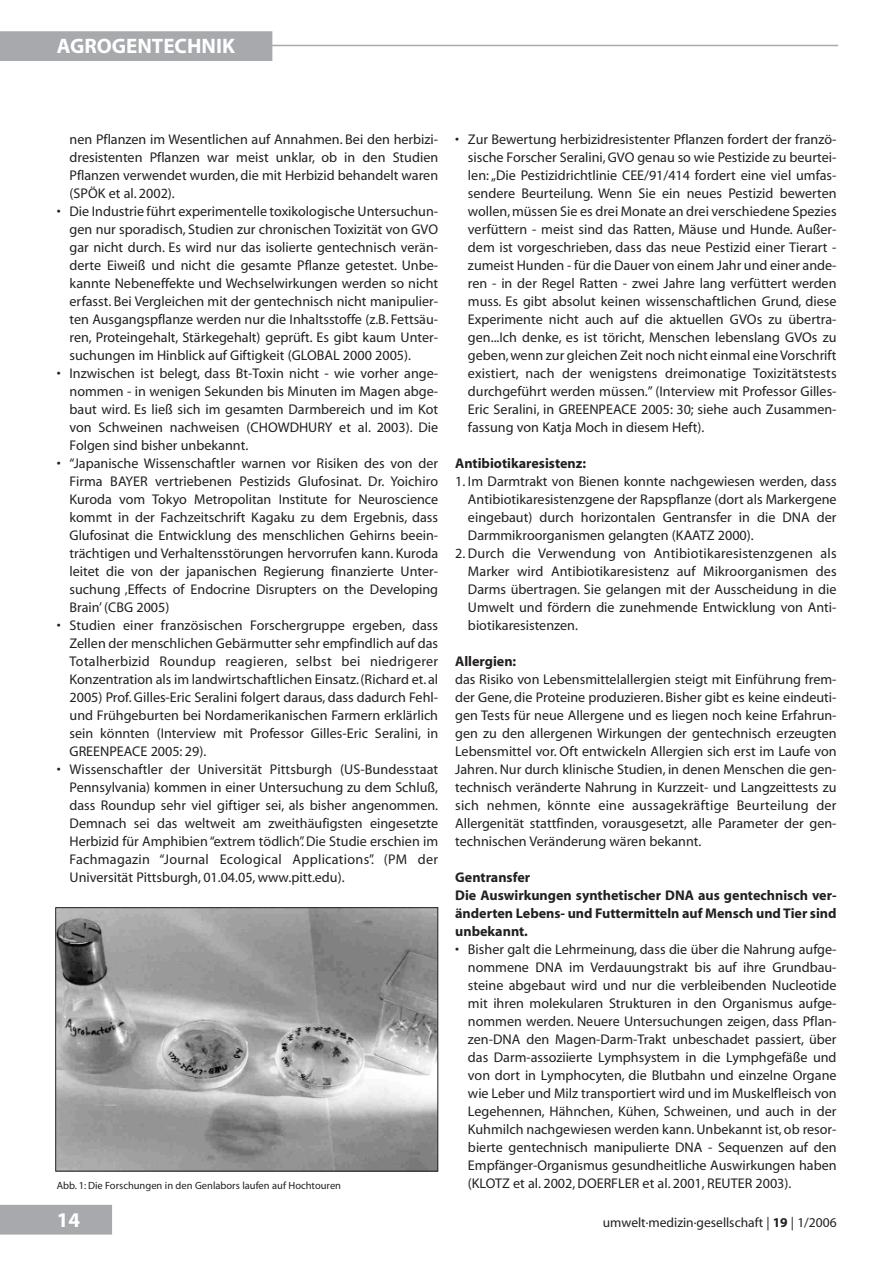
<style>
.page{position:relative;width:893px;height:1263px;background:#fff}
.page>*{position:absolute;margin:0;border:0;box-sizing:border-box;transform-origin:0 0}
.t1{font:700 21px "Myriad";color:#fff}
.t2{font:14.1px/18px "Myriad";color:#231f20;text-align:justify}
.t3{font:700 14.1px/18px "Myriad";color:#231f20}
.t4{font:13.5px "Myriad";color:#231f20}
.t5{font:10.5px "Myriad";color:#231f20}
.s1{color:#a8a9ad}
.s2{font-weight:700}
</style>
<div class="page">
<hr style="left:55px;top:45px;width:783px;height:1px;background:#a8a9ad">
<div style="left:0;top:31px;width:272px;height:30px;background:#a8a9ad"></div>
<div style="left:0;top:1205px;width:112px;height:30px;background:#a8a9ad"></div>
<img style="left:57px;top:909px;width:379px;height:261px">
<div style="left:55px;top:907px;width:383px;height:265px;border:1px solid #231f20"></div>
<h1 class="t1" style="left:57px;top:38px;width:217px">AGROGENTECHNIK <span class="s1">......</span></h1>
<p class="t2" style="left:70px;top:131px;width:370px">nen Pflanzen im Wesentlichen auf Annahmen. Bei den herbizi&shy;dresistenten Pflanzen war meist unklar, ob in den Studien Pflanzen verwendet wurden, die mit Herbizid behandelt waren (SPÖK et al. 2002).</p>
<p class="t2" style="left:70px;top:203px;width:370px;text-indent:-13px">• Die Industrie führt experimentelle toxikologische Untersuchun&shy;gen nur sporadisch, Studien zur chronischen Toxizität von GVO gar nicht durch. Es wird nur das isolierte gentechnisch verän&shy;derte Eiweiß und nicht die gesamte Pflanze getestet. Unbe&shy;kannte Nebeneffekte und Wechselwirkungen werden so nicht erfasst. Bei Vergleichen mit der gentechnisch nicht manipulier&shy;ten Ausgangspflanze werden nur die Inhaltsstoffe (z.B. Fettsäu&shy;ren, Proteingehalt, Stärkegehalt) geprüft. Es gibt kaum Unter&shy;suchungen im Hinblick auf Giftigkeit (GLOBAL 2000 2005).</p>
<p class="t2" style="left:70px;top:365px;width:370px;text-indent:-13px">• Inzwischen ist belegt, dass Bt-Toxin nicht - wie vorher ange&shy;nommen - in wenigen Sekunden bis Minuten im Magen abge&shy;baut wird. Es ließ sich im gesamten Darmbereich und im Kot von Schweinen nachweisen (CHOWDHURY et al. 2003). Die Folgen sind bisher unbekannt.</p>
<p class="t2" style="left:70px;top:455px;width:370px;text-indent:-13px">• “Japanische Wissenschaftler warnen vor Risiken des von der Firma BAYER vertriebenen Pestizids Glufosinat. Dr. Yoichiro Kuroda vom Tokyo Metropolitan Institute for Neuroscience kommt in der Fachzeitschrift Kagaku zu dem Ergebnis, dass Glufosinat die Entwicklung des menschlichen Gehirns beein&shy;trächtigen und Verhaltensstörungen hervorrufen kann. Kuroda leitet die von der japanischen Regierung finanzierte Unter&shy;suchung ‚Effects of Endocrine Disrupters on the Developing Brain’ (CBG 2005)</p>
<p class="t2" style="left:70px;top:617px;width:370px;text-indent:-13px">• Studien einer französischen Forschergruppe ergeben, dass Zellen der menschlichen Gebärmutter sehr empfindlich auf das Totalherbizid Roundup reagieren, selbst bei niedrigerer Konzentration als im landwirtschaftlichen Einsatz. (Richard et. al 2005) Prof. Gilles-Eric Seralini folgert daraus, dass dadurch Fehl&shy;und Frühgeburten bei Nordamerikanischen Farmern erklärlich sein könnten (Interview mit Professor Gilles-Eric Seralini, in GREENPEACE 2005: 29).</p>
<p class="t2" style="left:70px;top:761px;width:370px;text-indent:-13px">• Wissenschaftler der Universität Pittsburgh (US-Bundesstaat Pennsylvania) kommen in einer Untersuchung zu dem Schluß, dass Roundup sehr viel giftiger sei, als bisher angenommen.<br>Demnach sei das weltweit am zweithäufigsten eingesetzte Herbizid für Amphibien “extrem tödlich”. Die Studie erschien im Fachmagazin “Journal Ecological Applications”. (PM der Universität Pittsburgh, 01.04.05, www.pitt.edu).</p>
<p class="t5" style="left:57px;top:1182px;width:286px">Abb. 1: Die Forschungen in den Genlabors laufen auf Hochtouren</p>
<p class="t2" style="left:468px;top:131px;width:370px;text-indent:-13px">• Zur Bewertung herbizidresistenter Pflanzen fordert der franzö&shy;sische Forscher Seralini, GVO genau so wie Pestizide zu beurtei&shy;len: „Die Pestizidrichtlinie CEE/91/414 fordert eine viel umfas&shy;sendere Beurteilung. Wenn Sie ein neues Pestizid bewerten wollen, müssen Sie es drei Monate an drei verschiedene Spezies verfüttern - meist sind das Ratten, Mäuse und Hunde. Außer&shy;dem ist vorgeschrieben, dass das neue Pestizid einer Tierart - zumeist Hunden - für die Dauer von einem Jahr und einer ande&shy;ren - in der Regel Ratten - zwei Jahre lang verfüttert werden muss. Es gibt absolut keinen wissenschaftlichen Grund, diese Experimente nicht auch auf die aktuellen GVOs zu übertra&shy;gen...Ich denke, es ist töricht, Menschen lebenslang GVOs zu geben, wenn zur gleichen Zeit noch nicht einmal eine Vorschrift existiert, nach der wenigstens dreimonatige Toxizitätstests durchgeführt werden müssen.” (Interview mit Professor Gilles-Eric Seralini, in GREENPEACE 2005: 30; siehe auch Zusammen&shy;fassung von Katja Moch in diesem Heft).</p>
<p class="t3" style="left:455px;top:455px;width:132px">Antibiotikaresistenz:</p>
<p class="t2" style="left:468px;top:473px;width:370px;text-indent:-13px">1. Im Darmtrakt von Bienen konnte nachgewiesen werden, dass Antibiotikaresistenzgene der Rapspflanze (dort als Markergene eingebaut) durch horizontalen Gentransfer in die DNA der Darmmikroorganismen gelangten (KAATZ 2000).</p>
<p class="t2" style="left:468px;top:545px;width:370px;text-indent:-13px">2. Durch die Verwendung von Antibiotikaresistenzgenen als Marker wird Antibiotikaresistenz auf Mikroorganismen des Darms übertragen. Sie gelangen mit der Ausscheidung in die Umwelt und fördern die zunehmende Entwicklung von Anti&shy;biotikaresistenzen.</p>
<p class="t3" style="left:455px;top:653px;width:63px">Allergien:</p>
<p class="t2" style="left:455px;top:671px;width:383px">das Risiko von Lebensmittelallergien steigt mit Einführung frem&shy;der Gene, die Proteine produzieren. Bisher gibt es keine eindeuti&shy;gen Tests für neue Allergene und es liegen noch keine Erfahrun&shy;gen zu den allergenen Wirkungen der gentechnisch erzeugten Lebensmittel vor. Oft entwickeln Allergien sich erst im Laufe von Jahren. Nur durch klinische Studien, in denen Menschen die gen&shy;technisch veränderte Nahrung in Kurzzeit- und Langzeittests zu sich nehmen, könnte eine aussagekräftige Beurteilung der Allergenität stattfinden, vorausgesetzt, alle Parameter der gen&shy;technischen Veränderung wären bekannt.</p>
<p class="t3" style="left:455px;top:869px;width:383px">Gentransfer<br>Die Auswirkungen synthetischer DNA aus gentechnisch ver&shy;änderten Lebens- und Futtermitteln auf Mensch und Tier sind unbekannt.</p>
<p class="t2" style="left:468px;top:941px;width:370px;text-indent:-13px">• Bisher galt die Lehrmeinung, dass die über die Nahrung aufge&shy;nommene DNA im Verdauungstrakt bis auf ihre Grundbau&shy;steine abgebaut wird und nur die verbleibenden Nucleotide mit ihren molekularen Strukturen in den Organismus aufge&shy;nommen werden. Neuere Untersuchungen zeigen, dass Pflan&shy;zen-DNA den Magen-Darm-Trakt unbeschadet passiert, über das Darm-assoziierte Lymphsystem in die Lymphgefäße und von dort in Lymphocyten, die Blutbahn und einzelne Organe wie Leber und Milz transportiert wird und im Muskelfleisch von Legehennen, Hähnchen, Kühen, Schweinen, und auch in der Kuhmilch nachgewiesen werden kann. Unbekannt ist, ob resor&shy;bierte gentechnisch manipulierte DNA - Sequenzen auf den Empfänger-Organismus gesundheitliche Auswirkungen haben (KLOTZ et al. 2002, DOERFLER et al. 2001, REUTER 2003).</p>
<p class="t4" style="left:602px;top:1218px;width:235px">umwelt·medizin·gesellschaft | <span class="s2">19</span> | 1/2006</p>
</div>
